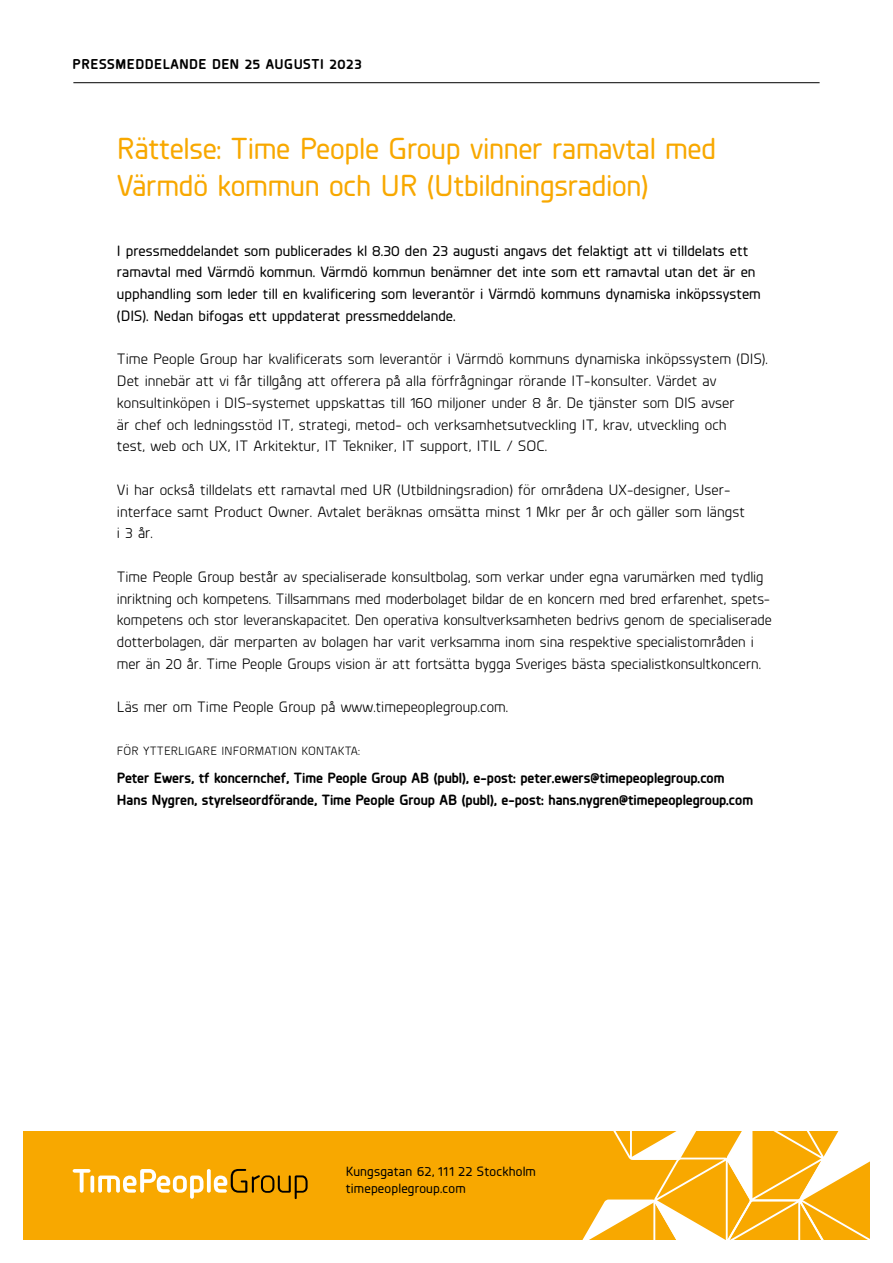
<style>
.page{position:relative;width:893px;height:1263px;background:#fff}
.page>*{position:absolute;margin:0;border:0;box-sizing:border-box;transform-origin:0 0}
.t1{font:500 30.3px/37.5px "Planer";letter-spacing:-.005em;color:#f8a800}
.t2{font:15px/21.8px "Planer";letter-spacing:.005em;color:#000}
.t3{font:500 15px/21.8px "Planer";letter-spacing:.005em;color:#000}
.t4{font:700 14.85px/21.8px "Planer";color:#000}
.t5{font:700 14.25px "Planer";letter-spacing:.04em;color:#000}
.t6{font:500 13.5px/16.2px "Planer";letter-spacing:.015em;color:#000}
.t7{font:12px "Planer";letter-spacing:.015em;color:#000}
</style>
<div class="page">
<div style="left:23px;top:1131px;width:847px;height:108px;background:#f8a800"></div>
<svg style="left:581px;top:1131px;width:289px;height:109px"></svg>
<svg style="left:73px;top:1169px;width:18px;height:24px"></svg>
<svg style="left:90px;top:1175px;width:4px;height:18px"></svg>
<svg style="left:98px;top:1169px;width:105px;height:30px"></svg>
<svg style="left:207px;top:1169px;width:4px;height:24px"></svg>
<svg style="left:214px;top:1169px;width:94px;height:30px"></svg>
<hr style="left:73px;top:82px;width:747px;height:1px;background:#000">
<p class="t5" style="left:73px;top:54px;width:290px">PRESSMEDDELANDE DEN 25 AUGUSTI 2023</p>
<h1 class="t1" style="left:117px;top:128px;width:601px">Rättelse: Time People Group vinner ramavtal med<br>Värmdö kommun och UR (Utbildningsradion)</h1>
<p class="t3" style="left:117px;top:239px;width:645px">I pressmeddelandet som publicerades kl 8.30 den 23 augusti angavs det felaktigt att vi tilldelats ett ramavtal med Värmdö kommun. Värmdö kommun benämner det inte som ett ramavtal utan det är en upphandling som leder till en kvalificering som leverantör i Värmdö kommuns dynamiska inköpssystem (DIS). Nedan bifogas ett uppdaterat pressmeddelande.</p>
<p class="t2" style="left:117px;top:348px;width:652px">Time People Group har kvalificerats som leverantör i Värmdö kommuns dynamiska inköpssystem (DIS).<br>Det innebär att vi får tillgång att offerera på alla förfrågningar rörande IT-konsulter. Värdet av konsultinköpen i DIS-systemet uppskattas till 160 miljoner under 8 år. De tjänster som DIS avser<br>är chef och ledningsstöd IT, strategi, metod- och verksamhetsutveckling IT, krav, utveckling och<br>test, web och UX, IT Arkitektur, IT Tekniker, IT support, ITIL / SOC.</p>
<p class="t2" style="left:117px;top:478px;width:629px">Vi har också tilldelats ett ramavtal med UR (Utbildningsradion) för områdena UX-designer, User&shy;interface samt Product Owner. Avtalet beräknas omsätta minst 1 Mkr per år och gäller som längst i 3 år.</p>
<p class="t2" style="left:117px;top:565px;width:656px">Time People Group består av specialiserade konsultbolag, som verkar under egna varumärken med tydlig inriktning och kompetens. Tillsammans med moderbolaget bildar de en koncern med bred erfarenhet, spets&shy;kompetens och stor leveranskapacitet. Den operativa konsultverksamheten bedrivs genom de specialiserade dotterbolagen, där merparten av bolagen har varit verksamma inom sina respektive specialistområden i mer än 20 år. Time People Groups vision är att fortsätta bygga Sveriges bästa specialistkonsultkoncern.</p>
<p class="t2" style="left:117px;top:696px;width:393px">Läs mer om Time People Group på www.timepeoplegroup.com.</p>
<p class="t7" style="left:117px;top:743px;width:244px">FÖR YTTERLIGARE INFORMATION KONTAKTA:</p>
<p class="t4" style="left:117px;top:766px;width:638px">Peter Ewers, tf koncernchef, Time People Group AB (publ), e-post: peter.ewers@timepeoplegroup.com<br>Hans Nygren, styrelseordförande, Time People Group AB (publ), e-post: hans.nygren@timepeoplegroup.com</p>
<p class="t6" style="left:346px;top:1163px;width:192px">Kungsgatan 62, 111 22 Stockholm timepeoplegroup.com</p>
</div>
